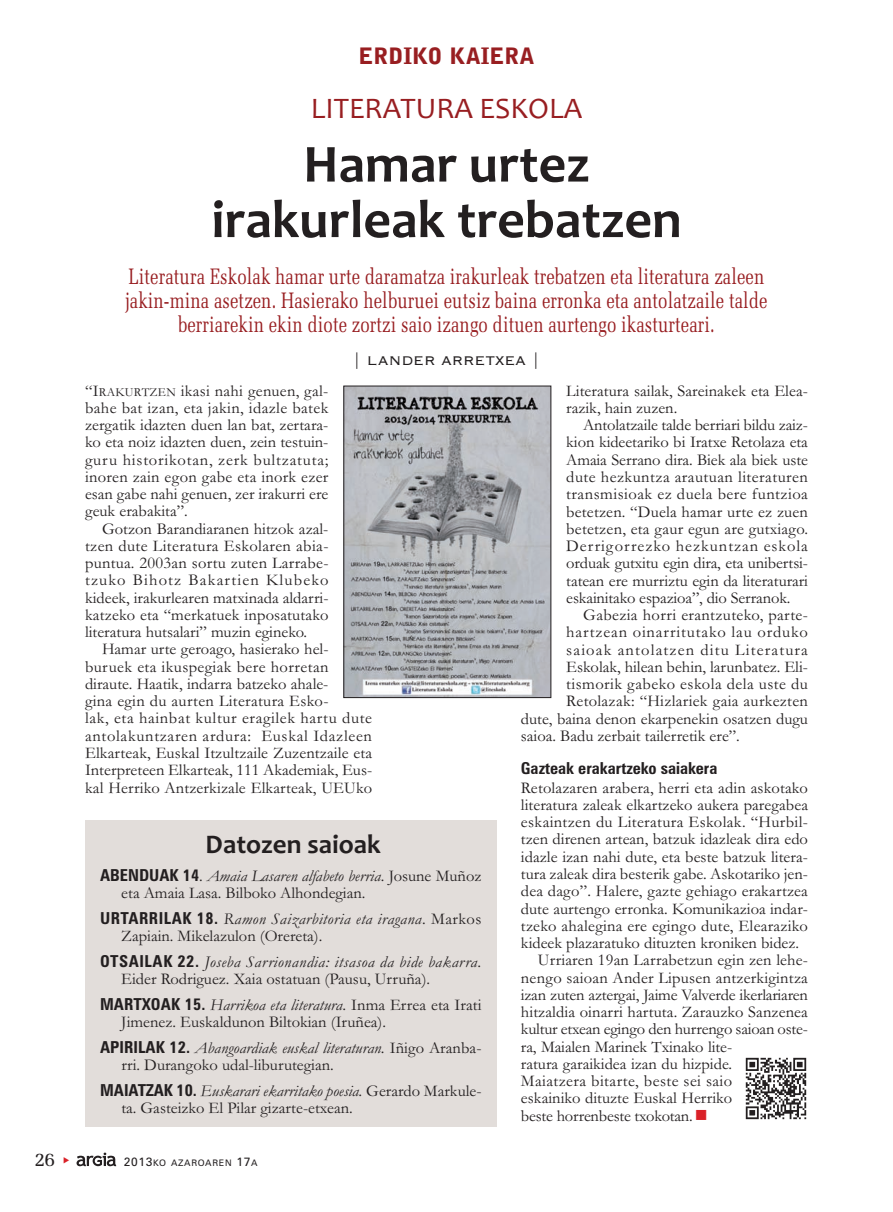
<style>
.page{position:relative;width:893px;height:1212px;background:#fff}
.page>*{position:absolute;margin:0;border:0;box-sizing:border-box;transform-origin:0 0}
.t1{font:700 54px/55.5px "Candara";color:#231f20;text-align:center}
.t2{font:30px "Candara";color:#981e21}
.t3{font:700 27px "Candara";color:#231f20}
.t4{font:22.5px/24px "Memoir Condensed";color:#981e21;text-align:center}
.t5{font:900 22.5px "Bell Gothic Std";color:#981e21}
.t6{font:19.5px "Memoir";color:#231f20}
.t7{font:16.5px/17.2px "Garamond";color:#231f20}
.t8{font:16.5px "Garamond";letter-spacing:.02em;color:#231f20}
.t9{font:16.5px "Garamond";letter-spacing:.025em;color:#231f20}
.t10{font:16.5px "Garamond";letter-spacing:.05em;color:#231f20}
.t11{font:16.5px "Garamond";letter-spacing:.07em;color:#231f20}
.t12{font:700 condensed 16.5px "Zurich BT";color:#231f20}
.t13{font:16.5px "Copperplate Gothic BT";color:#231f20}
.t14{font:9px "Zurich BT";letter-spacing:.075em;color:#231f20}
.s1{font-size:12.3px}
.s2{font-family:"Zurich BT";font-weight:700;font-stretch:condensed}
.s3{font-style:italic}
.s4{font-size:12px}
.s5{color:#da2128}
</style>
<div class="page">
<svg style="left:77px;top:1152px;width:39px;height:14px"></svg>
<div style="left:85px;top:820px;width:411px;height:306px;background:#e2ddda"></div>
<img style="left:345px;top:388px;width:204px;height:308px">
<div style="left:343px;top:386px;width:208px;height:312px;border:1px solid #231f20"></div>
<img style="left:745px;top:1057px;width:62px;height:63px">
<h3 class="t5" style="left:358px;top:47px;width:177px">ERDIKO KAIERA</h3>
<h2 class="t2" style="left:311px;top:90px;width:273px">LITERATURA ESKOLA</h2>
<h1 class="t1" style="left:211px;top:142px;width:472px">Hamar urtez irakurleak trebatzen</h1>
<p class="t4" style="left:125px;top:266px;width:644px">Literatura Eskolak hamar urte daramatza irakurleak trebatzen eta literatura zaleen jakin-mina asetzen. Hasierako helburuei eutsiz baina erronka eta antolatzaile talde berriarekin ekin diote zortzi saio izango dituen aurtengo ikasturteari.</p>
<p class="t13" style="left:353px;top:350px;width:189px">| LANDER ARRETXEA |</p>
<p class="t7" style="left:85px;top:384px;width:245px;text-align:justify">“I<span class="s1">RAKURTZEN</span> ikasi nahi genuen, gal&shy;bahe bat izan, eta jakin, idazle batek zergatik idazten duen lan bat, zertara&shy;ko eta noiz idazten duen, zein testuin&shy;guru historikotan, zerk bultzatuta; inoren zain egon gabe eta inork ezer esan gabe nahi genuen, zer irakurri ere geuk erabakita”.</p>
<p class="t7" style="left:85px;top:522px;width:245px;text-align:justify;text-indent:17px">Gotzon Barandiaranen hitzok azal&shy;tzen dute Literatura Eskolaren abia&shy;puntua. 2003an sortu zuten Larrabe&shy;tzuko Bihotz Bakartien Klubeko kideek, irakurlearen matxinada aldarri&shy;katzeko eta “merkatuek inposatutako literatura hutsalari” muzin egineko.</p>
<p class="t7" style="left:85px;top:642px;width:289px;text-indent:17px">Hamar urte geroago, hasierako hel&shy;buruek eta ikuspegiak bere horretan diraute. Haatik, indarra batzeko ahale-<br>gina egin du aurten Literatura Esko-<br>lak, eta hainbat kultur eragilek hartu dute antolakuntzaren ardura: Euskal Idazleen Elkarteak, Euskal Itzultzaile Zuzentzaile eta Interpreteen Elkarteak, 111 Akademiak, Eus&shy;kal Herriko Antzerkizale Elkarteak, UEUko</p>
<h3 class="t3" style="left:206px;top:834px;width:177px">Datozen saioak</h3>
<p class="t7" style="left:121px;top:869px;width:362px;text-indent:-21px"><span class="s2">ABENDUAK 14</span>. <span class="s3">Amaia Lasaren alfabeto berria</span>. Josune Muñoz eta Amaia Lasa. Bilboko Alhondegian.</p>
<p class="t7" style="left:121px;top:912px;width:362px;text-indent:-21px"><span class="s2">URTARRILAK 18.</span> <span class="s3">Ramon Saizarbitoria eta iragana</span>. Markos<br>Zapiain. Mikelazulon (Orereta).</p>
<p class="t7" style="left:121px;top:955px;width:362px;text-indent:-21px"><span class="s2">OTSAILAK 22.</span> <span class="s3">Joseba Sarrionandia: itsasoa da bide bakarra.<br></span>Eider Rodriguez. Xaia ostatuan (Pausu, Urruña).</p>
<p class="t7" style="left:121px;top:998px;width:362px;text-indent:-21px"><span class="s2">MARTXOAK 15.</span> <span class="s3">Harrikoa eta literatura.</span> Inma Errea eta Irati<br>Jimenez. Euskaldunon Biltokian (Iruñea).</p>
<p class="t7" style="left:121px;top:1041px;width:362px;text-indent:-21px"><span class="s2">APIRILAK 12.</span> <span class="s3">Abangoardiak euskal literaturan.</span> Iñigo Aranba&shy;rri. Durangoko udal-liburutegian.</p>
<p class="t7" style="left:121px;top:1084px;width:362px;text-indent:-21px"><span class="s2">MAIATZAK 10.</span> <span class="s3">Euskarari ekarritako poesia.</span> Gerardo Markule&shy;ta. Gasteizko El Pilar gizarte-etxean.</p>
<p class="t6" style="left:35px;top:1147px;width:22px">26</p>
<p class="t14" style="left:124px;top:1160px;width:135px"><span class="s4">2013</span>KO AZAROAREN <span class="s4">17</span>A</p>
<p class="t7" style="left:566px;top:384px;width:243px">Literatura sailak, Sareinakek eta Elea&shy;razik, hain zuzen.</p>
<p class="t7" style="left:566px;top:418px;width:243px;text-align:justify;text-indent:17px">Antolatzaile talde berriari bildu zaiz&shy;kion kideetariko bi Iratxe Retolaza eta Amaia Serrano dira. Biek ala biek uste dute hezkuntza arautuan literaturen transmisioak ez duela bere funtzioa betetzen. “Duela hamar urte ez zuen betetzen, eta gaur egun are gutxiago.<br>Derrigorrezko hezkuntzan eskola orduak gutxitu egin dira, eta unibertsi&shy;tatean ere murriztu egin da literaturari eskainitako espazioa”, dio Serranok.</p>
<p class="t8" style="left:583px;top:609px;width:226px">Gabezia horri erantzuteko, parte-</p>
<p class="t10" style="left:566px;top:626px;width:243px">hartzean oinarritutako lau orduko</p>
<p class="t11" style="left:566px;top:644px;width:243px">saioak antolatzen ditu Literatura</p>
<p class="t7" style="left:566px;top:660px;width:243px">Eskolak, hilean behin, larunbatez. Eli-</p>
<p class="t9" style="left:566px;top:678px;width:243px">tismorik gabeko eskola dela uste du</p>
<p class="t8" style="left:566px;top:695px;width:243px">Retolazak: “Hizlariek gaia aurkezten</p>
<p class="t7" style="left:521px;top:712px;width:289px">dute, baina denon ekarpenekin osatzen dugu</p>
<p class="t7" style="left:521px;top:729px;width:220px">saioa. Badu zerbait tailerretik ere”.</p>
<p class="t12" style="left:521px;top:762px;width:198px">Gazteak erakartzeko saiakera</p>
<p class="t7" style="left:521px;top:781px;width:289px">Retolazaren arabera, herri eta adin askotako</p>
<p class="t7" style="left:521px;top:798px;width:289px">literatura zaleak elkartzeko aukera paregabea</p>
<p class="t8" style="left:521px;top:816px;width:289px">eskaintzen du Literatura Eskolak. “Hurbil-</p>
<p class="t7" style="left:521px;top:832px;width:289px">tzen direnen artean, batzuk idazleak dira edo</p>
<p class="t7" style="left:521px;top:850px;width:289px">idazle izan nahi dute, eta beste batzuk litera-</p>
<p class="t7" style="left:521px;top:867px;width:289px">tura zaleak dira besterik gabe. Askotariko jen-</p>
<p class="t7" style="left:521px;top:884px;width:289px">dea dago”. Halere, gazte gehiago erakartzea</p>
<p class="t7" style="left:521px;top:901px;width:289px">dute aurtengo erronka. Komunikazioa indar-</p>
<p class="t7" style="left:521px;top:919px;width:289px">tzeko ahalegina ere egingo dute, Elearaziko</p>
<p class="t7" style="left:521px;top:936px;width:280px">kideek plazaratuko dituzten kroniken bidez.</p>
<p class="t7" style="left:538px;top:953px;width:272px">Urriaren 19an Larrabetzun egin zen lehe-</p>
<p class="t7" style="left:521px;top:970px;width:289px">nengo saioan Ander Lipusen antzerkigintza</p>
<p class="t7" style="left:521px;top:988px;width:289px">izan zuten aztergai, Jaime Valverde ikerlariaren</p>
<p class="t7" style="left:521px;top:1005px;width:288px">hitzaldia oinarri hartuta. Zarauzko Sanzenea</p>
<p class="t7" style="left:521px;top:1022px;width:289px">kultur etxean egingo den hurrengo saioan oste-</p>
<p class="t7" style="left:521px;top:1039px;width:213px">ra, Maialen Marinek Txinako lite-</p>
<p class="t7" style="left:521px;top:1057px;width:213px">ratura garaikidea izan du hizpide.</p>
<p class="t9" style="left:521px;top:1075px;width:213px">Maiatzera bitarte, beste sei saio</p>
<p class="t7" style="left:521px;top:1091px;width:213px">eskainiko dituzte Euskal Herriko</p>
<p class="t7" style="left:521px;top:1109px;width:187px">beste horrenbeste txokotan. <span class="s5">■</span></p>
</div>
